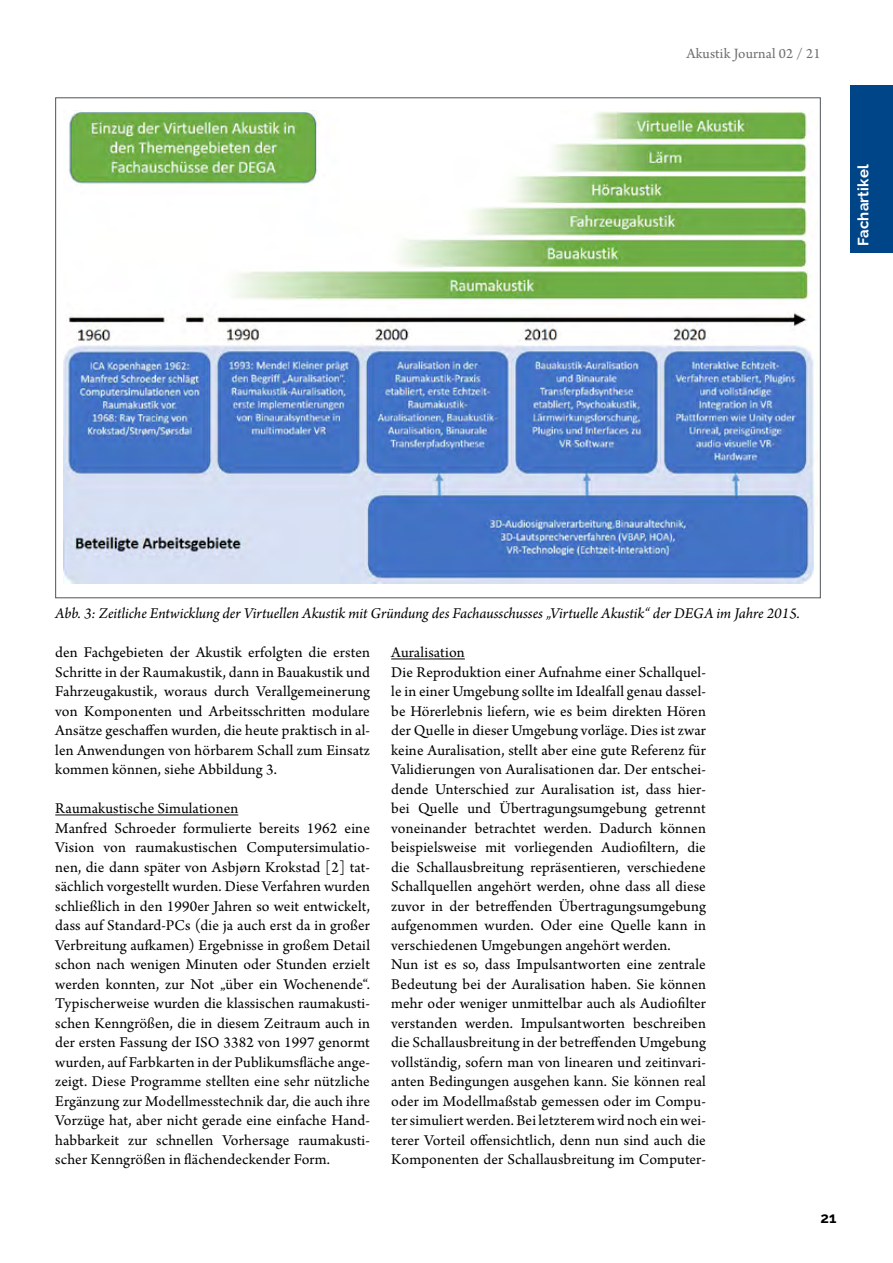
<style>
.page{position:relative;width:893px;height:1263px;background:#fff}
.page>*{position:absolute;margin:0;border:0;box-sizing:border-box;transform-origin:0 0}
.t1{font:15.75px/19.5px "Arno Pro";letter-spacing:.01em;color:#000}
.t2{font:italic 15.75px "Arno Pro";color:#000}
.t3{font:15px "Arno Pro";letter-spacing:.01em;color:#6d6e70}
.t4{font:700 15px "Raleway";letter-spacing:.01em;color:#fff}
.t5{font:700 15px "Raleway";color:#000}
</style>
<div class="page">
<div style="left:850px;top:85px;width:43px;height:168px;background:#004588"></div>
<hr style="left:55px;top:814px;width:183px;height:1px;background:#000">
<hr style="left:391px;top:658px;width:74px;height:1px;background:#000">
<img style="left:64px;top:111px;width:753px;height:472px">
<p class="t3" style="left:686px;top:45px;width:136px">Akustik Journal 02 / 21</p>
<p class="t4" style="left:855px;top:246px;width:83px;rotate:-90deg">Fachartikel</p>
<p class="t2" style="left:55px;top:604px;width:746px">Abb. 3: Zeitliche Entwicklung der Virtuellen Akustik mit Gründung des Fachausschusses „Virtuelle Akustik“ der DEGA im Jahre 2015.</p>
<p class="t1" style="left:55px;top:644px;width:316px;text-align:justify">den Fachgebieten der Akustik erfolgten die ersten Schritte in der Raumakustik, dann in Bauakustik und Fahrzeugakustik, woraus durch Verallgemeinerung von Komponenten und Arbeitsschritten modulare Ansätze geschaffen wurden, die heute praktisch in al&shy;len Anwendungen von hörbarem Schall zum Einsatz kommen können, siehe Abbildung 3.</p>
<p class="t1" style="left:55px;top:800px;width:316px">Raumakustische Simulationen<br>Manfred Schroeder formulierte bereits 1962 eine Vision von raumakustischen Computersimulatio&shy;nen, die dann später von Asbjørn Krokstad [2] tat&shy;sächlich vorgestellt wurden. Diese Verfahren wurden schließlich in den 1990er Jahren so weit entwickelt, dass auf Standard-PCs (die ja auch erst da in großer Verbreitung aufkamen) Ergebnisse in großem Detail schon nach wenigen Minuten oder Stunden erzielt werden konnten, zur Not „über ein Wochenende“.<br>Typischerweise wurden die klassischen raumakusti&shy;schen Kenngrößen, die in diesem Zeitraum auch in der ersten Fassung der ISO 3382 von 1997 genormt wurden, auf Farbkarten in der Publikumsfläche ange&shy;zeigt. Diese Programme stellten eine sehr nützliche Ergänzung zur Modellmesstechnik dar, die auch ihre Vorzüge hat, aber nicht gerade eine einfache Hand&shy;habbarkeit zur schnellen Vorhersage raumakusti&shy;scher Kenngrößen in flächendeckender Form.</p>
<p class="t1" style="left:391px;top:644px;width:316px">Auralisation<br>Die Reproduktion einer Aufnahme einer Schallquel&shy;le in einer Umgebung sollte im Idealfall genau dassel&shy;be Hörerlebnis liefern, wie es beim direkten Hören der Quelle in dieser Umgebung vorläge. Dies ist zwar keine Auralisation, stellt aber eine gute Referenz für Validierungen von Auralisationen dar. Der entschei&shy;dende Unterschied zur Auralisation ist, dass hier&shy;bei Quelle und Übertragungsumgebung getrennt voneinander betrachtet werden. Dadurch können beispielsweise mit vorliegenden Audiofiltern, die die Schallausbreitung repräsentieren, verschiedene Schallquellen angehört werden, ohne dass all diese zuvor in der betreffenden Übertragungsumgebung aufgenommen wurden. Oder eine Quelle kann in verschiedenen Umgebungen angehört werden.<br>Nun ist es so, dass Impulsantworten eine zentrale Bedeutung bei der Auralisation haben. Sie können mehr oder weniger unmittelbar auch als Audiofilter verstanden werden. Impulsantworten beschreiben die Schallausbreitung in der betreffenden Umgebung vollständig, sofern man von linearen und zeitinvari&shy;anten Bedingungen ausgehen kann. Sie können real oder im Modellmaßstab gemessen oder im Compu&shy;ter simuliert werden. Bei letzterem wird noch ein wei&shy;terer Vorteil offensichtlich, denn nun sind auch die Komponenten der Schallausbreitung im Computer-</p>
<p class="t5" style="left:820px;top:1209px;width:18px">21</p>
</div>
